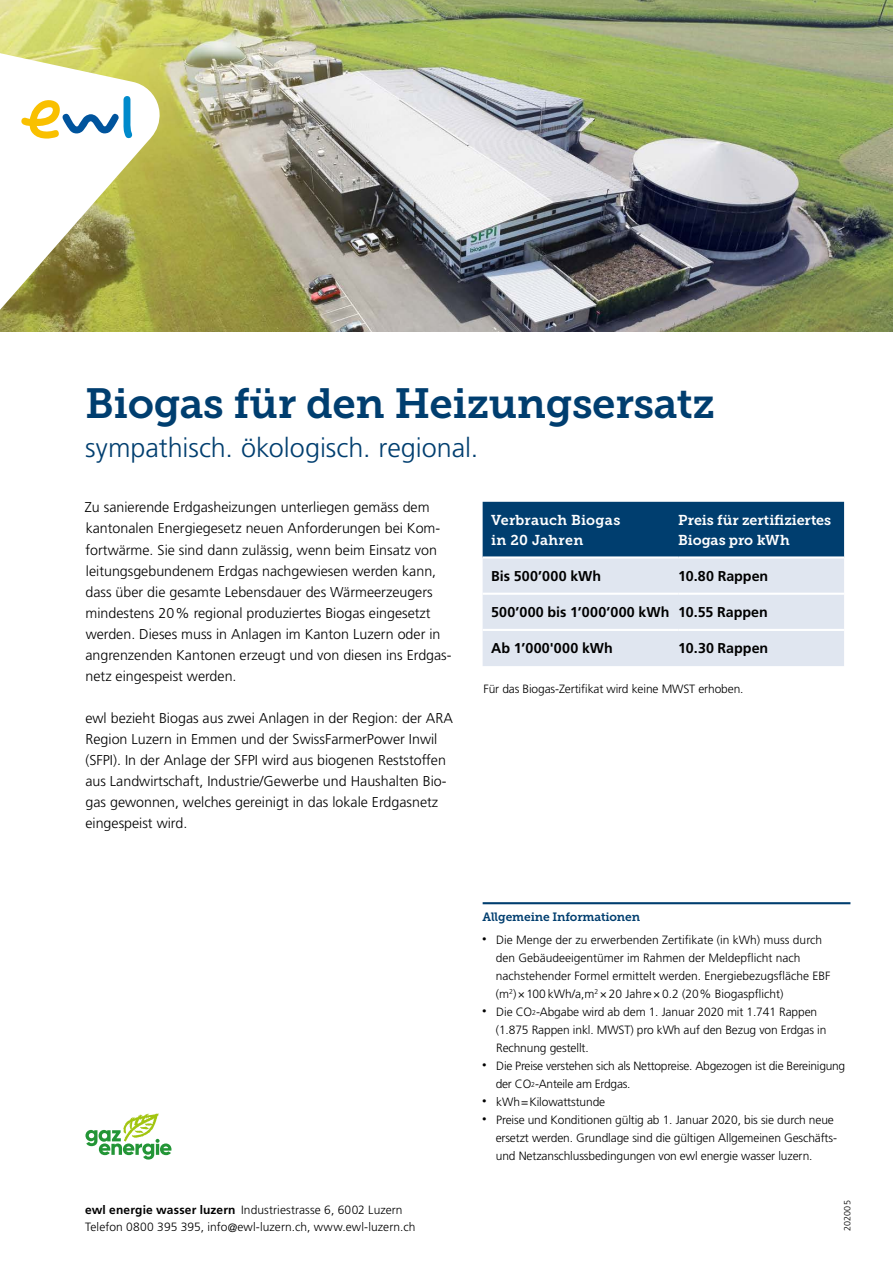
<style>
.page{position:relative;width:893px;height:1263px;background:#fff}
.page>*{position:absolute;margin:0;border:0;box-sizing:border-box;transform-origin:0 0}
.t1{font:42px "Museo Slab 700";letter-spacing:-.01em;color:#003e6f}
.t2{font:300 27px "Frutiger LT Std";color:#003e6f}
.t3{font:300 14.25px/21px "Frutiger LT Std";color:#000}
.t4{font:700 14.25px "Frutiger LT Std";letter-spacing:.005em;color:#000}
.t5{font:14.25px/19.5px "Museo Slab 700";letter-spacing:.005em;color:#fff}
.t6{font:700 14.25px "Frutiger LT Std";letter-spacing:.025em;color:#000}
.t7{font:300 12px/18px "Frutiger LT Std";letter-spacing:-.01em;color:#000}
.t8{font:12px "Museo Slab 700";letter-spacing:-.01em;color:#003e6f}
.t9{font:300 9px "Frutiger LT Std";letter-spacing:.005em;color:#000}
.s1{font-size:9px}
.s2{font-size:7.05px}
.s3{font-weight:700}
</style>
<div class="page">
<img style="left:0;top:0;width:893px;height:332px">
<hr style="left:483px;top:902px;width:367px;height:2px;background:#003e6f">
<svg style="left:0;top:53px;width:160px;height:257px"></svg>
<svg style="left:483px;top:502px;width:361px;height:164px;background:#93acc3"></svg>
<hr style="left:483px;top:556px;width:195px;height:2px;background:#fff">
<hr style="left:678px;top:556px;width:166px;height:2px;background:#fff">
<hr style="left:483px;top:593px;width:195px;height:2px;background:#fff">
<hr style="left:678px;top:593px;width:166px;height:2px;background:#fff">
<hr style="left:483px;top:629px;width:195px;height:2px;background:#fff">
<hr style="left:678px;top:629px;width:166px;height:2px;background:#fff">
<svg style="left:85px;top:1113px;width:86px;height:46px"></svg>
<h1 class="t1" style="left:85px;top:380px;width:631px">Biogas für den Heizungsersatz</h1>
<h2 class="t2" style="left:85px;top:433px;width:395px">sympathisch. ökologisch. regional.</h2>
<p class="t3" style="left:85px;top:497px;width:368px">Zu sanierende Erdgasheizungen unterliegen gemäss dem kantonalen Energiegesetz neuen Anforderungen bei Kom&shy;fortwärme. Sie sind dann zulässig, wenn beim Einsatz von leitungsgebundenem Erdgas nachgewiesen werden kann, dass über die gesamte Lebensdauer des Wärmeerzeugers mindestens 20% regional produziertes Biogas eingesetzt werden. Dieses muss in Anlagen im Kanton Luzern oder in angrenzenden Kantonen erzeugt und von diesen ins Erdgas&shy;netz eingespeist werden.</p>
<p class="t3" style="left:85px;top:707px;width:369px">ewl bezieht Biogas aus zwei Anlagen in der Region: der ARA Region Luzern in Emmen und der SwissFarmerPower Inwil (SFPI). In der Anlage der SFPI wird aus biogenen Reststoffen aus Landwirtschaft, Industrie/Gewerbe und Haushalten Bio&shy;gas gewonnen, welches gereinigt in das lokale Erdgasnetz eingespeist wird.</p>
<p class="t5" style="left:491px;top:511px;width:131px">Verbrauch Biogas in 20 Jahren</p>
<p class="t5" style="left:678px;top:511px;width:155px">Preis für zertifiziertes<br>Biogas pro kWh</p>
<p class="t4" style="left:491px;top:568px;width:112px">Bis 500’000 kWh</p>
<p class="t4" style="left:678px;top:568px;width:92px">10.80 Rappen</p>
<p class="t4" style="left:491px;top:604px;width:278px">500’000 bis 1’000’000 kWh 10.55 Rappen</p>
<p class="t6" style="left:491px;top:640px;width:123px">Ab 1’000'000 kWh</p>
<p class="t4" style="left:678px;top:640px;width:92px">10.30 Rappen</p>
<p class="t7" style="left:483px;top:680px;width:262px">Für das Biogas-Zertifikat wird keine MWST erhoben.</p>
<p class="t8" style="left:483px;top:910px;width:159px">Allgemeine Informationen</p>
<p class="t7" style="left:496px;top:930px;width:336px;text-indent:-14px"><span class="s1">•</span> Die Menge der zu erwerbenden Zertifikate (in kWh) muss durch den Gebäudeeigentümer im Rahmen der Meldepflicht nach nachstehender Formel ermittelt werden. Energiebezugsfläche EBF (m<sup>2</sup>)×100 kWh/a,m<sup>2</sup> ×20 Jahre×0.2 (20% Biogaspflicht)</p>
<p class="t7" style="left:496px;top:1002px;width:332px;text-indent:-14px"><span class="s1">•</span> Die CO<span class="s2">2</span>-Abgabe wird ab dem 1. Januar 2020 mit 1.741 Rappen (1.875 Rappen inkl. MWST) pro kWh auf den Bezug von Erdgas in<br>Rechnung gestellt.</p>
<p class="t7" style="left:496px;top:1056px;width:351px;text-indent:-14px"><span class="s1">•</span> Die Preise verstehen sich als Nettopreise. Abgezogen ist die Bereinigung der CO<span class="s2">2</span>-Anteile am Erdgas.</p>
<p class="t7" style="left:482px;top:1092px;width:124px"><span class="s1">•</span> kWh=Kilowattstunde</p>
<p class="t7" style="left:496px;top:1110px;width:343px;text-indent:-13px"><span class="s1">•</span> Preise und Konditionen gültig ab 1. Januar 2020, bis sie durch neue ersetzt werden. Grundlage sind die gültigen Allgemeinen Geschäfts&shy;und Netzanschlussbedingungen von ewl energie wasser luzern.</p>
<p class="t7" style="left:85px;top:1202px;width:332px;line-height:16.5px"><span class="s3">ewl energie wasser luzern</span> Industriestrasse 6, 6002 Luzern<br>Telefon 0800 395 395, info@ewl-luzern.ch, www.ewl-luzern.ch</p>
<p class="t9" style="left:842px;top:1231px;width:32px;rotate:-90deg">202005</p>
</div>
